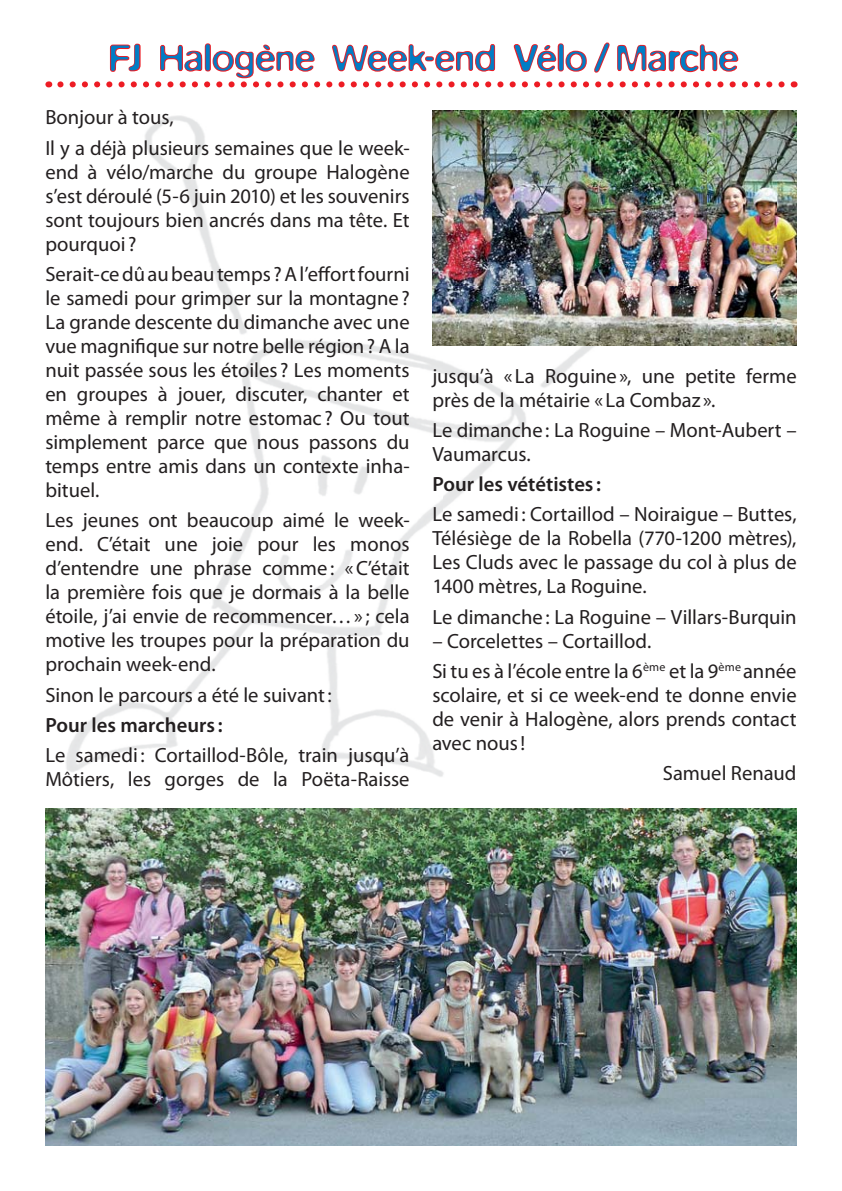
<style>
.page{position:relative;width:842px;height:1191px;background:#fff}
.page>*{position:absolute;margin:0;border:0;box-sizing:border-box;transform-origin:0 0}
.t1{font:300 40px "Blur";letter-spacing:.025em;color:#007dc5}
.t2{font:20.6px/24px "Myriad Pro";color:#231f20}
.t3{font:600 20.6px "Myriad Pro";color:#231f20}
</style>
<div class="page">
<img style="left:445px;top:111px;width:352px;height:235px">
<img style="left:66px;top:110px;width:379px;height:667px">
<img style="left:444px;top:110px;width:332px;height:1px">
<img style="left:444px;top:346px;width:151px;height:431px">
<svg style="left:60px;top:42px;width:725px;height:45px"></svg>
<img style="left:45px;top:808px;width:752px;height:337px">
<h1 class="t1" style="left:109px;top:40px;width:630px">FJ Halogène Week-end Vélo / Marche</h1>
<p class="t2" style="left:45px;top:105px;width:366px;line-height:30.2px">Bonjour à tous,<br>Il y a déjà plusieurs semaines que le week-</p>
<p class="t2" style="left:45px;top:162px;width:366px;text-align:justify">end à vélo/marche du groupe Halogène s’est déroulé (5-6 juin 2010) et les souvenirs sont toujours bien ancrés dans ma tête. Et pourquoi ?</p>
<p class="t2" style="left:45px;top:264px;width:366px;text-align:justify">Serait-ce dû au beau temps ? A l’effort fourni le samedi pour grimper sur la montagne ?<br>La grande descente du dimanche avec une vue magnifique sur notre belle région ? A la nuit passée sous les étoiles ? Les moments en groupes à jouer, discuter, chanter et même à remplir notre estomac ? Ou tout simplement parce que nous passons du temps entre amis dans un contexte inha&shy;bituel.</p>
<p class="t2" style="left:45px;top:510px;width:366px;text-align:justify">Les jeunes ont beaucoup aimé le week&shy;end. C’était une joie pour les monos d’entendre une phrase comme : « C’était la première fois que je dormais à la belle étoile, j’ai envie de recommencer… » ; cela motive les troupes pour la préparation du prochain week-end.</p>
<p class="t2" style="left:45px;top:685px;width:288px">Sinon le parcours a été le suivant :</p>
<p class="t3" style="left:45px;top:712px;width:179px">Pour les marcheurs :</p>
<p class="t2" style="left:45px;top:745px;width:366px">Le samedi : Cortaillod-Bôle, train jusqu’à<br>Môtiers, les gorges de la Poëta-Raisse</p>
<p class="t2" style="left:432px;top:366px;width:366px">jusqu’à « La Roguine », une petite ferme près de la métairie « La Combaz ».</p>
<p class="t2" style="left:432px;top:420px;width:366px">Le dimanche : La Roguine – Mont-Aubert –<br>Vaumarcus.</p>
<p class="t3" style="left:432px;top:472px;width:170px">Pour les vététistes :</p>
<p class="t2" style="left:432px;top:504px;width:366px;text-align:justify">Le samedi : Cortaillod – Noiraigue – Buttes, Télésiège de la Robella (770-1200 mètres), Les Cluds avec le passage du col à plus de 1400 mètres, La Roguine.</p>
<p class="t2" style="left:432px;top:606px;width:366px">Le dimanche : La Roguine – Villars-Burquin</p>
<p class="t2" style="left:432px;top:627px;width:366px;line-height:30.2px">– Corcelettes – Cortaillod.<br>Si tu es à l’école entre la 6<sup>ème</sup> et la 9<sup>ème</sup> année</p>
<p class="t2" style="left:432px;top:685px;width:366px;text-align:justify">scolaire, et si ce week-end te donne envie de venir à Halogène, alors prends contact avec nous !</p>
<p class="t2" style="left:663px;top:763px;width:135px">Samuel Renaud</p>
</div>
